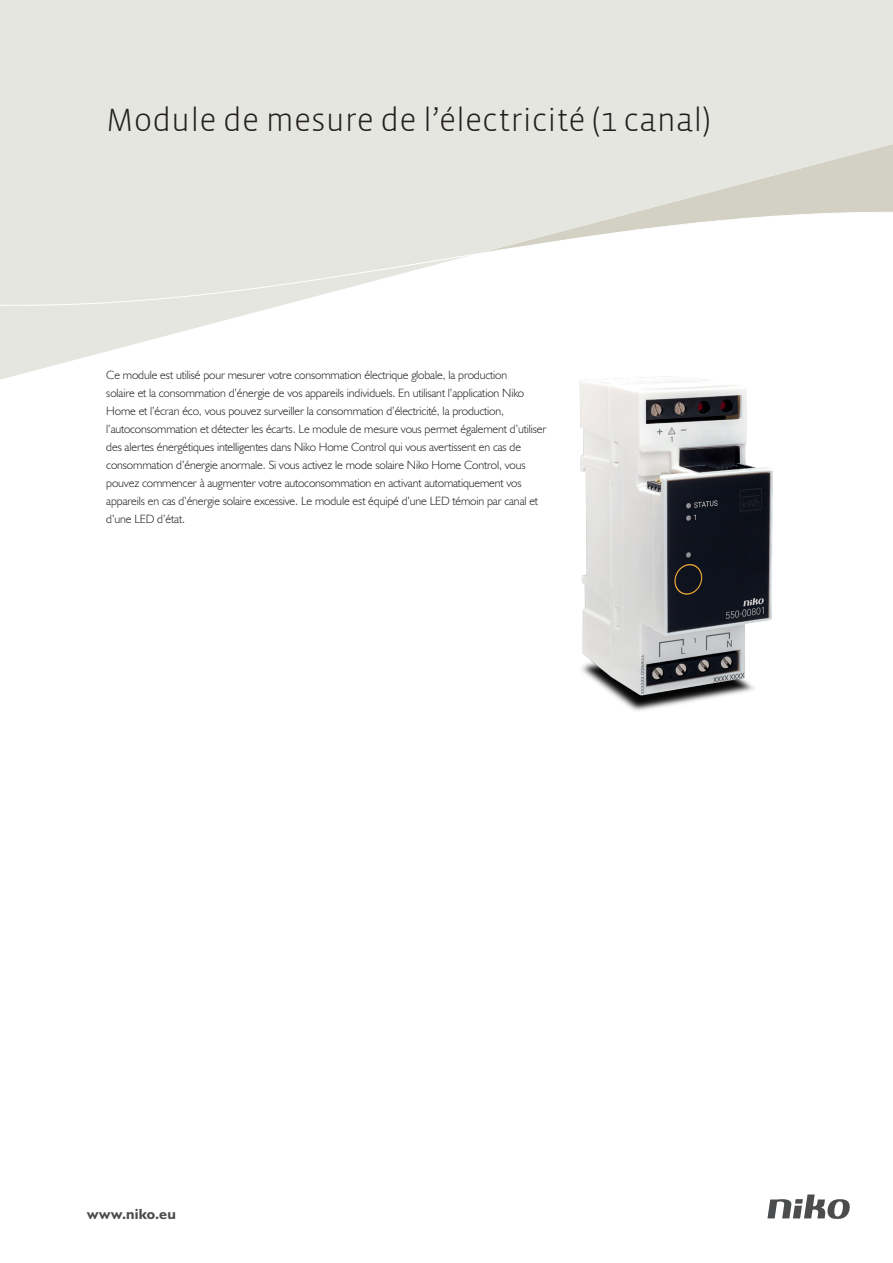
<style>
.page{position:relative;width:893px;height:1263px;background:#fff}
.page>*{position:absolute;margin:0;border:0;box-sizing:border-box;transform-origin:0 0}
.t1{font:300 33px "Vista Sans";color:#231f20}
.t2{font:700 15px "Humanist 521 BT";letter-spacing:.01em;color:#4b4c4d}
.t3{font:300 12px/18px "Humanist 521 BT";letter-spacing:-.01em;color:#231f20}
</style>
<div class="page">
<svg style="left:0;top:0;width:893px;height:380px;fill:#e6e6e0"></svg>
<svg style="left:0;top:209px;width:893px;height:101px"></svg>
<svg style="left:767px;top:1194px;width:83px;height:25px"></svg>
<img style="left:564px;top:370px;width:223px;height:341px">
<h1 class="t1" style="left:106px;top:100px;width:606px">Module de mesure de l’électricité (1 canal)</h1>
<p class="t3" style="left:106px;top:366px;width:442px">Ce module est utilisé pour mesurer votre consommation électrique globale, la production<br>solaire et la consommation d’énergie de vos appareils individuels. En utilisant l’application Niko Home et l’écran éco, vous pouvez surveiller la consommation d’électricité, la production, l’autoconsommation et détecter les écarts. Le module de mesure vous permet également d’utiliser des alertes énergétiques intelligentes dans Niko Home Control qui vous avertissent en cas de consommation d’énergie anormale. Si vous activez le mode solaire Niko Home Control, vous pouvez commencer à augmenter votre autoconsommation en activant automatiquement vos appareils en cas d’énergie solaire excessive. Le module est équipé d’une LED témoin par canal et d’une LED d’état.</p>
<p class="t2" style="left:87px;top:1204px;width:90px">www.niko.eu</p>
</div>
